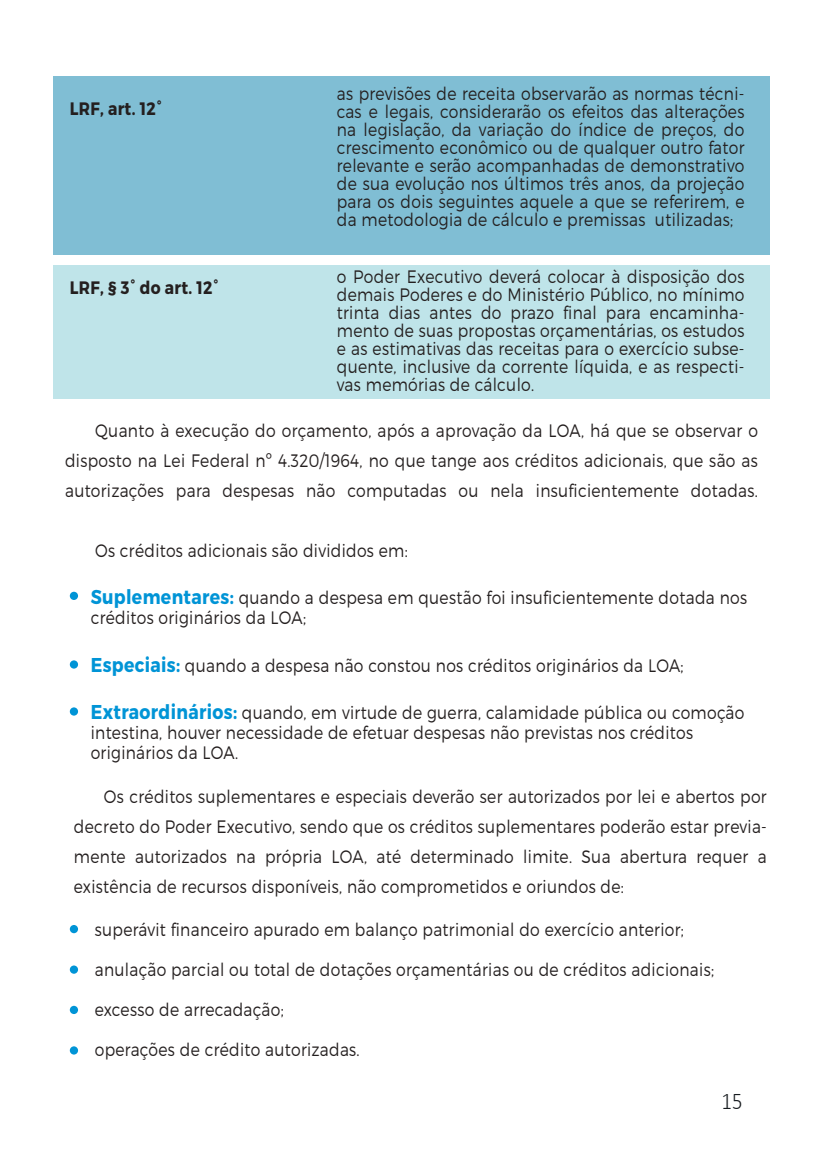
<style>
.page{position:relative;width:823px;height:1163px;background:#fff}
.page>*{position:absolute;margin:0;border:0;box-sizing:border-box;transform-origin:0 0}
.t1{font:300 24px "Calibri";color:#171b1f;scale:.86 1}
.t2{font:300 18px/18px "Montserrat";letter-spacing:.02em;color:#241f1f;text-align:justify;scale:.86 1}
.t3{font:700 18px "Montserrat";letter-spacing:.02em;color:#241f1f;scale:.86 1}
.s1{font-weight:700;font-size:20px;color:#0094d6}
</style>
<div class="page">
<div style="left:53px;top:265px;width:716px;height:134px;background:#bfe4e9"></div>
<div style="left:53px;top:77px;width:716px;height:178px;background:#80bed4"></div>
<div style="left:70px;top:591px;width:8px;height:9px;background:#0094d6;border-radius:50%"></div>
<div style="left:70px;top:660px;width:8px;height:8px;background:#0094d6;border-radius:50%"></div>
<div style="left:70px;top:707px;width:8px;height:8px;background:#0094d6;border-radius:50%"></div>
<div style="left:70px;top:924px;width:8px;height:9px;background:#0094d6;border-radius:50%"></div>
<div style="left:70px;top:965px;width:8px;height:8px;background:#0094d6;border-radius:50%"></div>
<div style="left:70px;top:1005px;width:8px;height:8px;background:#0094d6;border-radius:50%"></div>
<div style="left:70px;top:1046px;width:8px;height:8px;background:#0094d6;border-radius:50%"></div>
<p class="t3" style="left:70px;top:98px;width:108px">LRF, art. 12°</p>
<p class="t2" style="left:336px;top:85px;width:475px">as previsões de receita observarão as normas técni&shy;cas e legais, considerarão os efeitos das alterações na legislação, da variação do índice de preços, do crescimento econômico ou de qualquer outro fator relevante e serão acompanhadas de demonstrativo de sua evolução nos últimos três anos, da projeção para os dois seguintes aquele a que se referirem, e da metodologia de cálculo e premissas utilizadas;</p>
<p class="t3" style="left:70px;top:276px;width:174px">LRF, § 3° do art. 12°</p>
<p class="t2" style="left:336px;top:267px;width:475px">o Poder Executivo deverá colocar à disposição dos demais Poderes e do Ministério Público, no mínimo trinta dias antes do prazo final para encaminha&shy;mento de suas propostas orçamentárias, os estudos e as estimativas das receitas para o exercício subse&shy;quente, inclusive da corrente líquida, e as respecti&shy;vas memórias de cálculo.</p>
<p class="t2" style="left:65px;top:415px;width:806px;line-height:30px;text-indent:30px">Quanto à execução do orçamento, após a aprovação da LOA, há que se observar o disposto na Lei Federal nº 4.320/1964, no que tange aos créditos adicionais, que são as autorizações para despesas não computadas ou nela insuficientemente dotadas.</p>
<p class="t2" style="left:95px;top:541px;width:365px">Os créditos adicionais são divididos em:</p>
<p class="t2" style="left:91px;top:587px;width:764px;line-height:20px"><span class="s1">Suplementares:</span> quando a despesa em questão foi insuficientemente dotada nos créditos originários da LOA;</p>
<p class="t2" style="left:91px;top:656px;width:690px"><span class="s1">Especiais:</span> quando a despesa não constou nos créditos originários da LOA;</p>
<p class="t2" style="left:91px;top:702px;width:761px;line-height:20px;text-align:left"><span class="s1">Extraordinários:</span> quando, em virtude de guerra, calamidade pública ou comoção intestina, houver necessidade de efetuar despesas não previstas nos créditos originários da LOA.</p>
<p class="t2" style="left:74px;top:780px;width:806px;line-height:30px;text-indent:30px">Os créditos suplementares e especiais deverão ser autorizados por lei e abertos por decreto do Poder Executivo, sendo que os créditos suplementares poderão estar previa&shy;mente autorizados na própria LOA, até determinado limite. Sua abertura requer a existência de recursos disponíveis, não comprometidos e oriundos de:</p>
<p class="t2" style="left:95px;top:920px;width:686px">superávit financeiro apurado em balanço patrimonial do exercício anterior;</p>
<p class="t2" style="left:95px;top:960px;width:721px">anulação parcial ou total de dotações orçamentárias ou de créditos adicionais;</p>
<p class="t2" style="left:95px;top:1000px;width:221px">excesso de arrecadação;</p>
<p class="t2" style="left:95px;top:1040px;width:309px">operações de crédito autorizadas.</p>
<h1 class="t1" style="left:721px;top:1085px;width:26px">15</h1>
</div>
